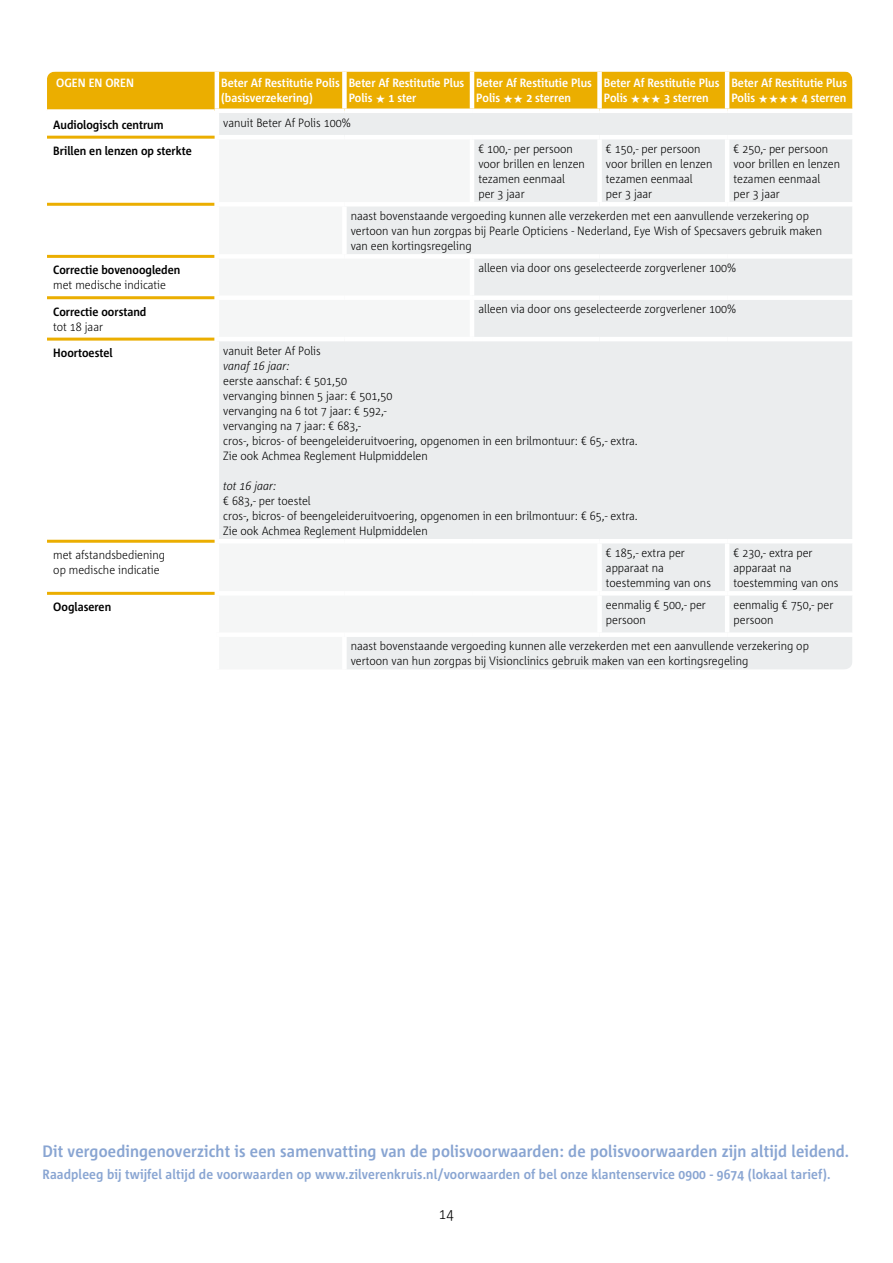
<style>
.page{position:relative;width:893px;height:1263px;background:#fff}
.page>*{position:absolute;margin:0;border:0;box-sizing:border-box;transform-origin:0 0}
.t1{font:700 16.5px "Corpid C1 s S Cd";letter-spacing:.01em;color:#89a5d2}
.t2{font:300 15px "Corpid C1 s S Cd";color:#000}
.t3{font:700 13.5px "Corpid C1 s S Cd";letter-spacing:.01em;color:#89a5d2}
.t4{font:300 12px/15px "Corpid C1 s S Cd";color:#000}
.t5{font:700 12px/15px "Corpid C1 s S Cd";color:#fff}
.t6{font:700 12px "Corpid C1 s S Cd";color:#000}
.t7{font:italic 300 12px "Corpid C1 s S Cd";color:#000}
</style>
<div class="page">
<svg style="left:47px;top:113px;width:805px;height:556px"></svg>
<svg style="left:47px;top:71px;width:806px;height:40px;background:#edb61a"></svg>
<p class="t5" style="left:56px;top:75px;width:79px">OGEN EN OREN</p>
<p class="t5" style="left:221px;top:75px;width:120px">Beter Af Restitutie Polis (basisverzekering)</p>
<p class="t5" style="left:349px;top:75px;width:117px">Beter Af Restitutie Plus<br>Polis</p>
<p class="t5" style="left:389px;top:90px;width:29px">1 ster</p>
<p class="t5" style="left:476px;top:75px;width:117px">Beter Af Restitutie Plus<br>Polis</p>
<p class="t5" style="left:526px;top:90px;width:46px">2 sterren</p>
<p class="t5" style="left:604px;top:75px;width:117px">Beter Af Restitutie Plus<br>Polis</p>
<p class="t5" style="left:664px;top:90px;width:46px">3 sterren</p>
<p class="t5" style="left:731px;top:75px;width:117px">Beter Af Restitutie Plus<br>Polis</p>
<p class="t5" style="left:802px;top:90px;width:46px">4 sterren</p>
<p class="t6" style="left:53px;top:117px;width:112px">Audiologisch centrum</p>
<p class="t4" style="left:223px;top:114px;width:129px">vanuit Beter Af Polis 100%</p>
<p class="t6" style="left:53px;top:143px;width:140px">Brillen en lenzen op sterkte</p>
<p class="t4" style="left:478px;top:141px;width:108px">€ 100,- per persoon voor brillen en lenzen tezamen eenmaal<br>per 3 jaar</p>
<p class="t4" style="left:606px;top:141px;width:108px">€ 150,- per persoon voor brillen en lenzen tezamen eenmaal<br>per 3 jaar</p>
<p class="t4" style="left:733px;top:141px;width:108px">€ 250,- per persoon voor brillen en lenzen tezamen eenmaal<br>per 3 jaar</p>
<p class="t4" style="left:351px;top:208px;width:473px">naast bovenstaande vergoeding kunnen alle verzekerden met een aanvullende verzekering op vertoon van hun zorgpas bij Pearle Opticiens - Nederland, Eye Wish of Specsavers gebruik maken van een kortingsregeling</p>
<p class="t6" style="left:53px;top:262px;width:129px">Correctie bovenoogleden</p>
<p class="t4" style="left:53px;top:277px;width:114px">met medische indicatie</p>
<p class="t4" style="left:478px;top:260px;width:259px">alleen via door ons geselecteerde zorgverlener 100%</p>
<p class="t6" style="left:53px;top:304px;width:95px">Correctie oorstand</p>
<p class="t4" style="left:53px;top:318px;width:51px">tot 18 jaar</p>
<p class="t4" style="left:478px;top:301px;width:259px">alleen via door ons geselecteerde zorgverlener 100%</p>
<p class="t6" style="left:53px;top:345px;width:61px">Hoortoestel</p>
<p class="t4" style="left:223px;top:343px;width:99px">vanuit Beter Af Polis</p>
<p class="t7" style="left:223px;top:358px;width:68px">vanaf 16 jaar:</p>
<p class="t4" style="left:223px;top:373px;width:416px">eerste aanschaf: € 501,50<br>vervanging binnen 5 jaar: € 501,50<br>vervanging na 6 tot 7 jaar: € 592,-<br>vervanging na 7 jaar: € 683,-<br>cros-, bicros- of beengeleideruitvoering, opgenomen in een brilmontuur: € 65,- extra.<br>Zie ook Achmea Reglement Hulpmiddelen</p>
<p class="t7" style="left:223px;top:478px;width:54px">tot 16 jaar:</p>
<p class="t4" style="left:223px;top:493px;width:416px">€ 683,- per toestel<br>cros-, bicros- of beengeleideruitvoering, opgenomen in een brilmontuur: € 65,- extra.<br>Zie ook Achmea Reglement Hulpmiddelen</p>
<p class="t4" style="left:53px;top:547px;width:113px">met afstandsbediening op medische indicatie</p>
<p class="t4" style="left:606px;top:545px;width:106px">€ 185,- extra per apparaat na toestemming van ons</p>
<p class="t4" style="left:733px;top:545px;width:106px">€ 230,- extra per apparaat na toestemming van ons</p>
<p class="t6" style="left:53px;top:599px;width:59px">Ooglaseren</p>
<p class="t4" style="left:606px;top:597px;width:101px">eenmalig € 500,- per persoon</p>
<p class="t4" style="left:733px;top:597px;width:101px">eenmalig € 750,- per persoon</p>
<p class="t4" style="left:351px;top:638px;width:460px">naast bovenstaande vergoeding kunnen alle verzekerden met een aanvullende verzekering op vertoon van hun zorgpas bij Visionclinics gebruik maken van een kortingsregeling</p>
<h1 class="t1" style="left:43px;top:1140px;width:808px">Dit vergoedingenoverzicht is een samenvatting van de polisvoorwaarden: de polisvoorwaarden zijn altijd leidend.</h1>
<p class="t3" style="left:43px;top:1166px;width:790px">Raadpleeg bij twijfel altijd de voorwaarden op www.zilverenkruis.nl/voorwaarden of bel onze klantenservice 0900 - 9674 (lokaal tarief).</p>
<p class="t2" style="left:439px;top:1204px;width:16px">14</p>
</div>
